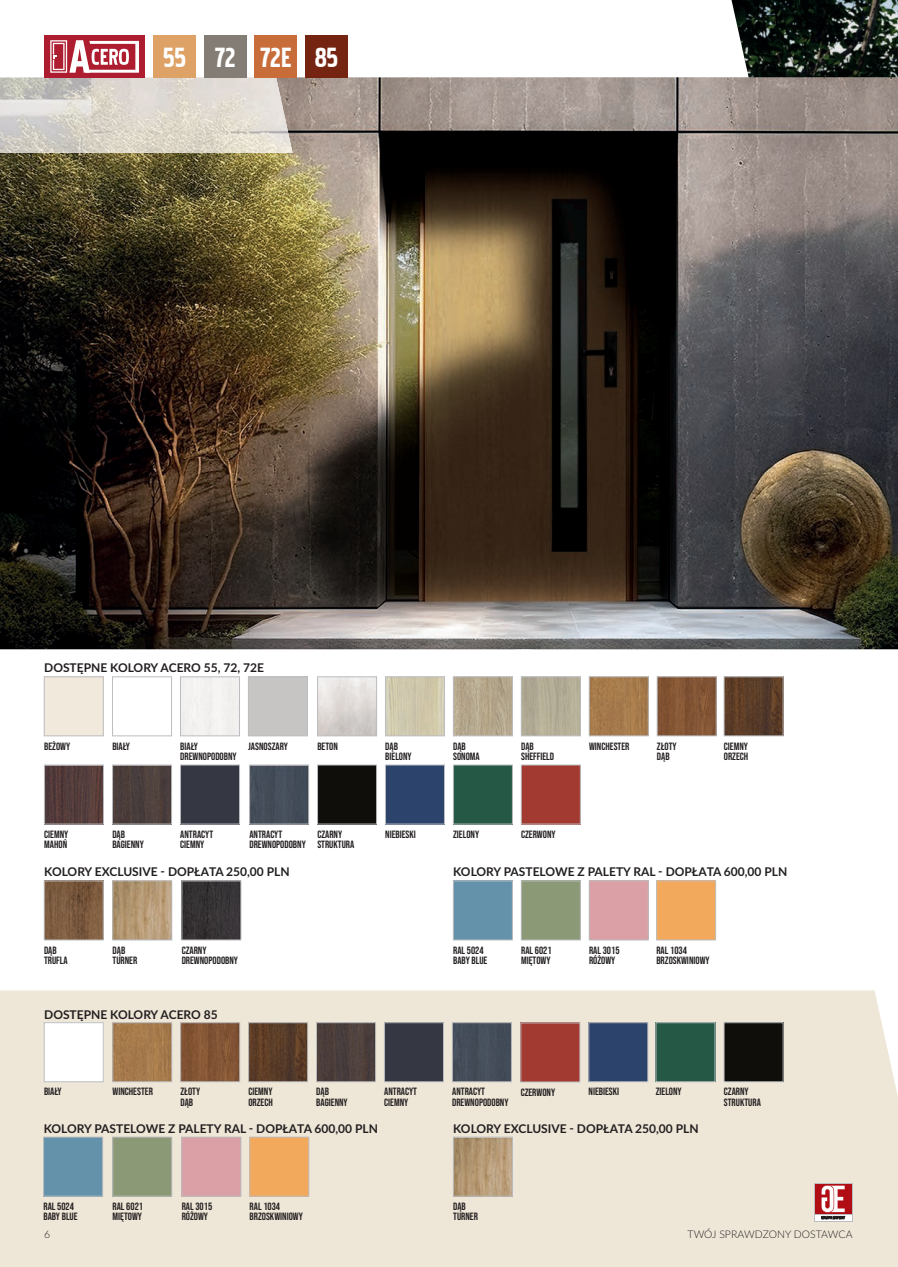
<style>
.page{position:relative;width:898px;height:1267px;background:#fff}
.page>*{position:absolute;margin:0;border:0;box-sizing:border-box;transform-origin:0 0}
.t1{font:57.9px "Pakenham";color:#fff}
.t2{font:34.35px "Pakenham";letter-spacing:-.03em;color:#fff}
.t3{font:700 12px "Lato";color:#231f20}
.t4{font:10.5px/10.5px "Bebas Neue";color:#231f20}
.t5{font:300 10.5px "Lato";color:#231f20}
</style>
<div class="page">
<div style="left:0;top:990px;width:898px;height:277px;background:#eee7d8"></div>
<img style="left:731px;top:0;width:167px;height:77px">
<img style="left:0;top:77px;width:898px;height:572px">
<img style="left:0;top:77px;width:293px;height:76px">
<div style="left:814px;top:1183px;width:38px;height:38px;background:#bcbdc0"></div>
<div style="left:815px;top:1184px;width:36px;height:30px;background:#b00d15"></div>
<div style="left:815px;top:1215px;width:36px;height:5px;background:#fff"></div>
<svg style="left:821px;top:1185px;width:24px;height:34px"></svg>
<div style="left:44px;top:677px;width:59px;height:59px;border:1px solid #bcbdc0"></div>
<img style="left:659px;top:679px;width:55px;height:55px">
<div style="left:657px;top:677px;width:59px;height:59px;border:1px solid #bcbdc0"></div>
<div style="left:180px;top:677px;width:60px;height:59px;border:1px solid #bcbdc0"></div>
<div style="left:115px;top:1139px;width:55px;height:55px;background:#8c9976"></div>
<div style="left:113px;top:1137px;width:59px;height:59px;border:1px solid #bcbdc0"></div>
<img style="left:46px;top:767px;width:56px;height:55px">
<div style="left:44px;top:765px;width:60px;height:59px;border:1px solid #bcbdc0"></div>
<img style="left:726px;top:679px;width:55px;height:55px">
<div style="left:724px;top:677px;width:59px;height:59px;border:1px solid #bcbdc0"></div>
<div style="left:45px;top:1139px;width:56px;height:55px;background:#6492aa"></div>
<div style="left:43px;top:1137px;width:60px;height:59px;border:1px solid #bcbdc0"></div>
<div style="left:317px;top:677px;width:60px;height:59px;border:1px solid #bcbdc0"></div>
<div style="left:252px;top:1139px;width:55px;height:55px;background:#f2a95c"></div>
<div style="left:250px;top:1137px;width:59px;height:59px;border:1px solid #bcbdc0"></div>
<div style="left:112px;top:677px;width:60px;height:59px;border:1px solid #bcbdc0"></div>
<div style="left:44px;top:1023px;width:59px;height:59px;background:#fff"></div>
<div style="left:44px;top:1022px;width:59px;height:60px;border:1px solid #bcbdc0"></div>
<div style="left:248px;top:677px;width:60px;height:59px;border:1px solid #bcbdc0"></div>
<div style="left:184px;top:1139px;width:55px;height:55px;background:#daa0a5"></div>
<div style="left:182px;top:1137px;width:59px;height:59px;border:1px solid #bcbdc0"></div>
<div style="left:521px;top:881px;width:59px;height:59px;border:1px solid #bcbdc0"></div>
<div style="left:455px;top:883px;width:56px;height:55px;background:#6492aa"></div>
<div style="left:453px;top:881px;width:60px;height:59px;border:1px solid #bcbdc0"></div>
<div style="left:658px;top:883px;width:56px;height:55px;background:#f2a95c"></div>
<div style="left:656px;top:881px;width:60px;height:59px;border:1px solid #bcbdc0"></div>
<div style="left:589px;top:881px;width:59px;height:59px;border:1px solid #bcbdc0"></div>
<img style="left:387px;top:679px;width:56px;height:55px">
<div style="left:385px;top:677px;width:60px;height:59px;border:1px solid #bcbdc0"></div>
<img style="left:46px;top:883px;width:55px;height:55px">
<img style="left:455px;top:679px;width:56px;height:55px">
<div style="left:453px;top:677px;width:60px;height:59px;border:1px solid #bcbdc0"></div>
<img style="left:115px;top:883px;width:55px;height:55px">
<div style="left:113px;top:881px;width:59px;height:59px;border:1px solid #bcbdc0"></div>
<img style="left:455px;top:1139px;width:56px;height:55px">
<div style="left:453px;top:1137px;width:60px;height:59px;border:1px solid #bcbdc0"></div>
<img style="left:523px;top:679px;width:55px;height:55px">
<div style="left:521px;top:677px;width:59px;height:59px;border:1px solid #bcbdc0"></div>
<img style="left:184px;top:883px;width:55px;height:55px">
<img style="left:591px;top:679px;width:55px;height:55px">
<div style="left:589px;top:677px;width:59px;height:59px;border:1px solid #bcbdc0"></div>
<div style="left:523px;top:767px;width:55px;height:55px;background:#a33a31"></div>
<div style="left:182px;top:767px;width:56px;height:55px;background:#353743"></div>
<div style="left:180px;top:765px;width:60px;height:59px;border:1px solid #bcbdc0"></div>
<img style="left:114px;top:767px;width:56px;height:55px">
<div style="left:112px;top:765px;width:60px;height:59px;border:1px solid #bcbdc0"></div>
<div style="left:251px;top:767px;width:56px;height:55px;background:#444d59"></div>
<div style="left:249px;top:765px;width:60px;height:59px;border:1px solid #bcbdc0"></div>
<div style="left:319px;top:767px;width:56px;height:55px;background:#0f0e0b"></div>
<div style="left:317px;top:765px;width:60px;height:59px;border:1px solid #bcbdc0"></div>
<div style="left:387px;top:767px;width:56px;height:55px;background:#2c436b"></div>
<div style="left:385px;top:765px;width:60px;height:59px;border:1px solid #bcbdc0"></div>
<div style="left:455px;top:767px;width:56px;height:55px;background:#255946"></div>
<div style="left:453px;top:765px;width:60px;height:59px;border:1px solid #bcbdc0"></div>
<img style="left:182px;top:1024px;width:56px;height:56px">
<div style="left:180px;top:1022px;width:60px;height:60px;border:1px solid #bcbdc0"></div>
<div style="left:523px;top:1025px;width:55px;height:55px;background:#a33a31"></div>
<img style="left:250px;top:1024px;width:56px;height:56px">
<div style="left:248px;top:1022px;width:60px;height:60px;border:1px solid #bcbdc0"></div>
<div style="left:386px;top:1024px;width:56px;height:56px;background:#353743"></div>
<div style="left:384px;top:1022px;width:60px;height:60px;border:1px solid #bcbdc0"></div>
<img style="left:318px;top:1024px;width:56px;height:56px">
<div style="left:316px;top:1022px;width:60px;height:60px;border:1px solid #bcbdc0"></div>
<div style="left:454px;top:1024px;width:56px;height:56px;background:#444d59"></div>
<div style="left:452px;top:1022px;width:60px;height:60px;border:1px solid #bcbdc0"></div>
<div style="left:726px;top:1024px;width:55px;height:56px;background:#0f0e0b"></div>
<div style="left:724px;top:1022px;width:59px;height:60px;border:1px solid #bcbdc0"></div>
<div style="left:591px;top:1024px;width:55px;height:56px;background:#2c436b"></div>
<div style="left:589px;top:1022px;width:59px;height:60px;border:1px solid #bcbdc0"></div>
<img style="left:115px;top:1024px;width:55px;height:56px">
<div style="left:113px;top:1022px;width:59px;height:60px;border:1px solid #bcbdc0"></div>
<div style="left:658px;top:1024px;width:55px;height:56px;background:#255946"></div>
<div style="left:656px;top:1022px;width:59px;height:60px;border:1px solid #bcbdc0"></div>
<div style="left:154px;top:36px;width:42px;height:42px;background:#dea266"></div>
<div style="left:204px;top:36px;width:42px;height:42px;background:#837d75"></div>
<div style="left:255px;top:36px;width:42px;height:42px;background:#c86d3a"></div>
<div style="left:305px;top:36px;width:42px;height:42px;background:#752412"></div>
<div style="left:44px;top:36px;width:101px;height:42px;background:#ae1d2f"></div>
<svg style="left:44px;top:35px;width:232px;height:42px"></svg>
<h1 class="t1" style="left:69px;top:31px;width:23px">A</h1>
<h2 class="t2" style="left:163px;top:42px;width:177px">55 72 72E 85</h2>
<p class="t3" style="left:44px;top:658px;width:221px">DOSTĘPNE KOLORY ACERO 55, 72, 72E</p>
<p class="t4" style="left:44px;top:740px;width:28px">BEŻOWY</p>
<p class="t4" style="left:657px;top:740px;width:21px">ZŁOTY<br>DĄB</p>
<p class="t4" style="left:112px;top:740px;width:19px">BIAŁY</p>
<p class="t4" style="left:589px;top:740px;width:42px">WINCHESTER</p>
<p class="t4" style="left:248px;top:740px;width:41px">JASNOSZARY</p>
<p class="t4" style="left:317px;top:740px;width:22px">BETON</p>
<p class="t4" style="left:180px;top:740px;width:58px">BIAŁY<br>DREWNOPODOBNY</p>
<p class="t4" style="left:385px;top:740px;width:28px">DĄB<br>BIELONY</p>
<p class="t4" style="left:453px;top:740px;width:28px">DĄB<br>SONOMA</p>
<p class="t4" style="left:521px;top:740px;width:35px">DĄB<br>SHEFFIELD</p>
<p class="t4" style="left:44px;top:829px;width:26px">CIEMNY<br>MAHOŃ</p>
<p class="t4" style="left:112px;top:829px;width:14px">DĄB</p>
<p class="t4" style="left:385px;top:829px;width:32px">NIEBIESKI</p>
<p class="t4" style="left:453px;top:829px;width:28px">ZIELONY</p>
<p class="t4" style="left:112px;top:839px;width:33px">BAGIENNY</p>
<p class="t4" style="left:180px;top:829px;width:34px">ANTRACYT</p>
<p class="t4" style="left:521px;top:829px;width:36px">CZERWONY</p>
<p class="t4" style="left:180px;top:839px;width:26px">CIEMNY</p>
<p class="t4" style="left:249px;top:829px;width:58px">ANTRACYT<br>DREWNOPODOBNY</p>
<p class="t4" style="left:317px;top:829px;width:39px">CZARNY<br>STRUKTURA</p>
<p class="t4" style="left:724px;top:740px;width:26px">CIEMNY<br>ORZECH</p>
<p class="t3" style="left:44px;top:862px;width:247px">KOLORY EXCLUSIVE - DOPŁATA 250,00 PLN</p>
<p class="t3" style="left:453px;top:862px;width:336px">KOLORY PASTELOWE Z PALETY RAL - DOPŁATA 600,00 PLN</p>
<p class="t4" style="left:44px;top:945px;width:25px">DĄB<br>TRUFLA</p>
<p class="t4" style="left:113px;top:945px;width:26px">DĄB<br>TURNER</p>
<p class="t4" style="left:182px;top:945px;width:58px">CZARNY<br>DREWNOPODOBNY</p>
<p class="t4" style="left:453px;top:945px;width:36px">RAL 5024<br>BABY BLUE</p>
<p class="t4" style="left:589px;top:945px;width:32px">RAL 3015<br>RÓŻOWY</p>
<p class="t4" style="left:521px;top:945px;width:32px">RAL 6021<br>MIĘTOWY</p>
<p class="t4" style="left:656px;top:945px;width:55px">RAL 1034<br>BRZOSKWINIOWY</p>
<p class="t3" style="left:44px;top:1005px;width:175px">DOSTĘPNE KOLORY ACERO 85</p>
<p class="t4" style="left:44px;top:1086px;width:19px">BIAŁY</p>
<p class="t4" style="left:113px;top:1086px;width:42px">WINCHESTER</p>
<p class="t4" style="left:248px;top:1086px;width:26px">CIEMNY</p>
<p class="t4" style="left:589px;top:1086px;width:32px">NIEBIESKI</p>
<p class="t4" style="left:656px;top:1086px;width:28px">ZIELONY</p>
<p class="t4" style="left:248px;top:1097px;width:26px">ORZECH</p>
<p class="t4" style="left:316px;top:1086px;width:33px">DĄB<br>BAGIENNY</p>
<p class="t4" style="left:180px;top:1086px;width:21px">ZŁOTY<br>DĄB</p>
<p class="t4" style="left:384px;top:1086px;width:34px">ANTRACYT</p>
<p class="t4" style="left:521px;top:1087px;width:36px">CZERWONY</p>
<p class="t4" style="left:384px;top:1097px;width:26px">CIEMNY</p>
<p class="t4" style="left:452px;top:1086px;width:58px">ANTRACYT<br>DREWNOPODOBNY</p>
<p class="t4" style="left:724px;top:1086px;width:39px">CZARNY<br>STRUKTURA</p>
<p class="t3" style="left:44px;top:1119px;width:336px">KOLORY PASTELOWE Z PALETY RAL - DOPŁATA 600,00 PLN</p>
<p class="t3" style="left:453px;top:1119px;width:247px">KOLORY EXCLUSIVE - DOPŁATA 250,00 PLN</p>
<p class="t4" style="left:43px;top:1201px;width:36px">RAL 5024<br>BABY BLUE</p>
<p class="t4" style="left:113px;top:1201px;width:32px">RAL 6021<br>MIĘTOWY</p>
<p class="t4" style="left:182px;top:1201px;width:32px">RAL 3015<br>RÓŻOWY</p>
<p class="t4" style="left:250px;top:1201px;width:55px">RAL 1034<br>BRZOSKWINIOWY</p>
<p class="t4" style="left:453px;top:1201px;width:26px">DĄB<br>TURNER</p>
<p class="t5" style="left:44px;top:1227px;width:8px">6</p>
<p class="t5" style="left:688px;top:1227px;width:166px">TWÓJ SPRAWDZONY DOSTAWCA</p>
</div>
